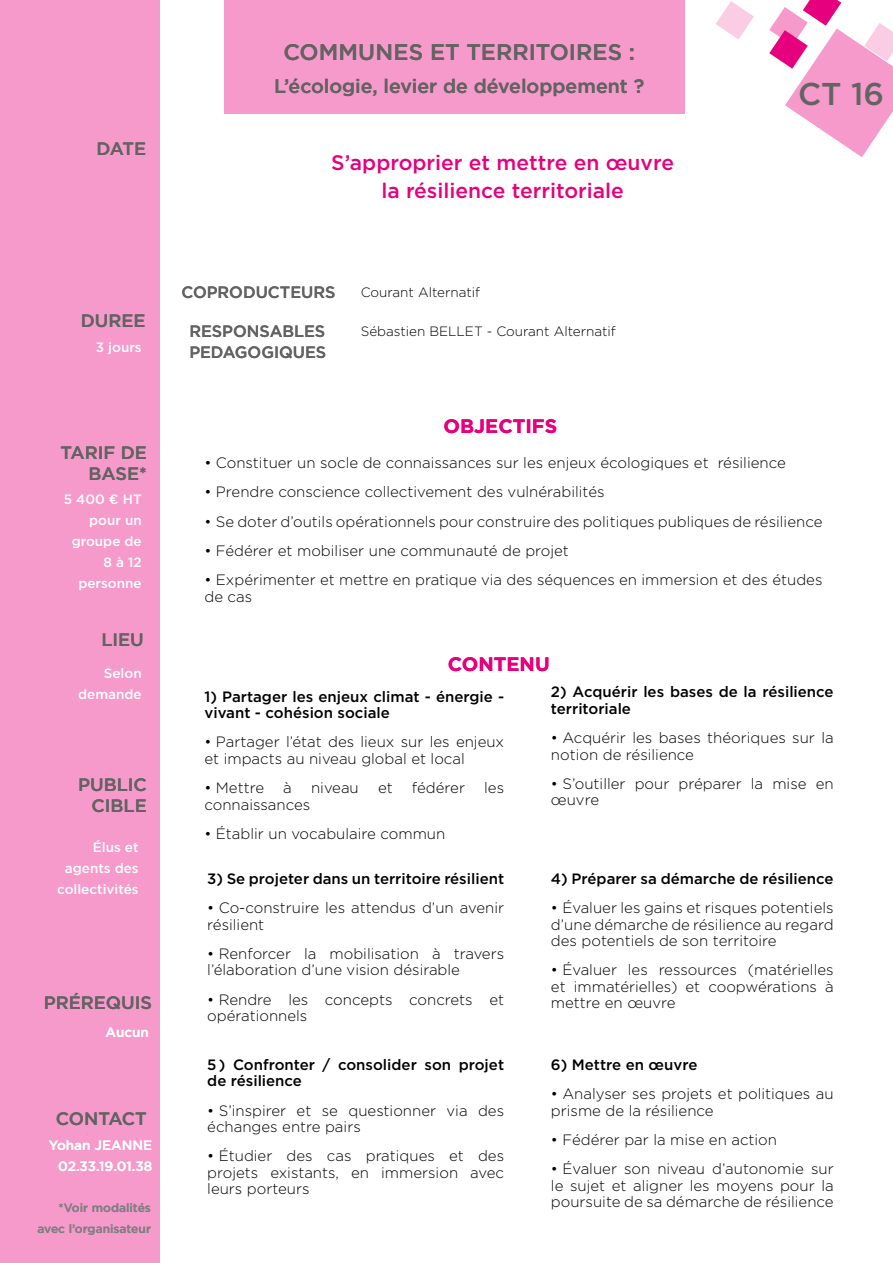
<style>
.page{position:relative;width:893px;height:1263px;background:#fff}
.page>*{position:absolute;margin:0;border:0;box-sizing:border-box;transform-origin:0 0}
.t1{font:500 31.5px "Gotham";color:#646363}
.t2{font:500 22.5px "Gotham";letter-spacing:.005em;color:#646363}
.t3{font:500 21px/28.5px "Gotham";color:#e6007d;text-align:center}
.t4{font:500 19.5px "Gotham";color:#646363}
.t5{font:700 19.5px "Gotham";color:#e6007d}
.t6{font:500 18px/21px "Gotham";color:#646363;text-align:right}
.t7{font:500 16.5px/21px "Gotham";color:#646363}
.t8{font:300 15px/16.5px "Gotham";color:#000}
.t9{font:500 15px/16.5px "Gotham";color:#000}
.t10{font:500 13.5px/21px "Gotham";color:#fff;text-align:right}
.t11{font:300 13.5px "Gotham";color:#000}
.t12{font:500 12px/21px "Gotham";color:#818080;text-align:right}
</style>
<div class="page">
<div style="left:0;top:0;width:159px;height:1263px;background:#f59acb"></div>
<div style="left:224px;top:0;width:461px;height:114px;background:#f59acb"></div>
<svg style="left:716px;top:1px;width:38px;height:39px"></svg>
<svg style="left:769px;top:0;width:124px;height:157px"></svg>
<p class="t6" style="left:97px;top:138px;width:51px">DATE</p>
<h2 class="t2" style="left:283px;top:37px;width:353px">COMMUNES ET TERRITOIRES :</h2>
<h3 class="t4" style="left:274px;top:73px;width:371px">L’écologie, levier de développement ?</h3>
<h3 class="t3" style="left:331px;top:148px;width:344px">S’approprier et mettre en œuvre la résilience territoriale</h3>
<h1 class="t1" style="left:798px;top:73px;width:88px">CT 16</h1>
<p class="t6" style="left:81px;top:310px;width:66px">DUREE</p>
<p class="t10" style="left:96px;top:337px;width:47px">3 jours</p>
<p class="t6" style="left:60px;top:442px;width:88px">TARIF DE<br>BASE*</p>
<p class="t10" style="left:64px;top:489px;width:80px">5 400 € HT pour un groupe de<br>8 à 12 personne</p>
<p class="t6" style="left:101px;top:629px;width:44px">LIEU</p>
<p class="t10" style="left:78px;top:663px;width:65px">Selon demande</p>
<p class="t6" style="left:78px;top:773px;width:70px">PUBLIC<br>CIBLE</p>
<p class="t10" style="left:57px;top:836px;width:83px">Élus et agents des collectivités</p>
<p class="t6" style="left:44px;top:992px;width:110px">PRÉREQUIS</p>
<p class="t10" style="left:106px;top:1021px;width:45px">Aucun</p>
<p class="t6" style="left:56px;top:1108px;width:92px">CONTACT</p>
<p class="t10" style="left:49px;top:1135px;width:105px">Yohan JEANNE<br>02.33.19.01.38</p>
<p class="t12" style="left:37px;top:1197px;width:115px">*Voir modalités avec l’organisateur</p>
<p class="t7" style="left:181px;top:282px;width:156px">COPRODUCTEURS</p>
<p class="t7" style="left:189px;top:321px;width:138px">RESPONSABLES<br>PEDAGOGIQUES</p>
<p class="t11" style="left:361px;top:284px;width:121px">Courant Alternatif</p>
<p class="t11" style="left:361px;top:323px;width:257px">Sébastien BELLET - Courant Alternatif</p>
<h3 class="t5" style="left:444px;top:413px;width:115px">OBJECTIFS</h3>
<p class="t8" style="left:204px;top:454px;width:583px">• Constituer un socle de connaissances sur les enjeux écologiques et résilience</p>
<p class="t8" style="left:204px;top:483px;width:402px">• Prendre conscience collectivement des vulnérabilités</p>
<p class="t8" style="left:204px;top:513px;width:619px">• Se doter d’outils opérationnels pour construire des politiques publiques de résilience</p>
<p class="t8" style="left:204px;top:542px;width:366px">• Fédérer et mobiliser une communauté de projet</p>
<p class="t8" style="left:204px;top:571px;width:619px">• Expérimenter et mettre en pratique via des séquences en immersion et des études de cas</p>
<h3 class="t5" style="left:448px;top:651px;width:103px">CONTENU</h3>
<p class="t9" style="left:204px;top:688px;width:301px">1) Partager les enjeux climat - énergie - vivant - cohésion sociale</p>
<p class="t8" style="left:204px;top:733px;width:301px">• Partager l’état des lieux sur les enjeux et impacts au niveau global et local</p>
<p class="t8" style="left:204px;top:779px;width:61px">• Mettre</p>
<p class="t8" style="left:283px;top:779px;width:10px">à</p>
<p class="t8" style="left:311px;top:779px;width:49px">niveau</p>
<p class="t8" style="left:378px;top:779px;width:16px">et</p>
<p class="t8" style="left:412px;top:779px;width:55px">fédérer</p>
<p class="t8" style="left:484px;top:779px;width:21px">les</p>
<p class="t8" style="left:204px;top:796px;width:107px">connaissances</p>
<p class="t8" style="left:204px;top:825px;width:242px">• Établir un vocabulaire commun</p>
<p class="t9" style="left:207px;top:870px;width:298px">3) Se projeter dans un territoire résilient</p>
<p class="t8" style="left:207px;top:899px;width:298px">• Co-construire les attendus d’un avenir résilient</p>
<p class="t8" style="left:207px;top:945px;width:298px">• Renforcer la mobilisation à travers l’élaboration d’une vision désirable</p>
<p class="t8" style="left:207px;top:990px;width:298px">• Rendre les concepts concrets et opérationnels</p>
<p class="t9" style="left:207px;top:1056px;width:298px">5) Confronter / consolider son projet de résilience</p>
<p class="t8" style="left:207px;top:1101px;width:298px">• S’inspirer et se questionner via des échanges entre pairs</p>
<p class="t8" style="left:207px;top:1147px;width:298px;text-align:justify">• Étudier des cas pratiques et des projets existants, en immersion avec leurs porteurs</p>
<p class="t9" style="left:551px;top:683px;width:284px">2) Acquérir les bases de la résilience territoriale</p>
<p class="t8" style="left:551px;top:729px;width:284px">• Acquérir les bases théoriques sur la notion de résilience</p>
<p class="t8" style="left:551px;top:775px;width:284px">• S’outiller pour préparer la mise en œuvre</p>
<p class="t9" style="left:551px;top:870px;width:284px">4) Préparer sa démarche de résilience</p>
<p class="t8" style="left:551px;top:899px;width:284px;text-align:justify">• Évaluer les gains et risques potentiels d’une démarche de résilience au regard des potentiels de son territoire</p>
<p class="t8" style="left:551px;top:961px;width:284px;text-align:justify">• Évaluer les ressources (matérielles et immatérielles) et coopwérations à mettre en œuvre</p>
<p class="t9" style="left:551px;top:1056px;width:148px">6) Mettre en œuvre</p>
<p class="t8" style="left:551px;top:1085px;width:284px">• Analyser ses projets et politiques au prisme de la résilience</p>
<p class="t8" style="left:551px;top:1131px;width:228px">• Fédérer par la mise en action</p>
<p class="t8" style="left:551px;top:1160px;width:284px;text-align:justify">• Évaluer son niveau d’autonomie sur le sujet et aligner les moyens pour la poursuite de sa démarche de résilience</p>
</div>
